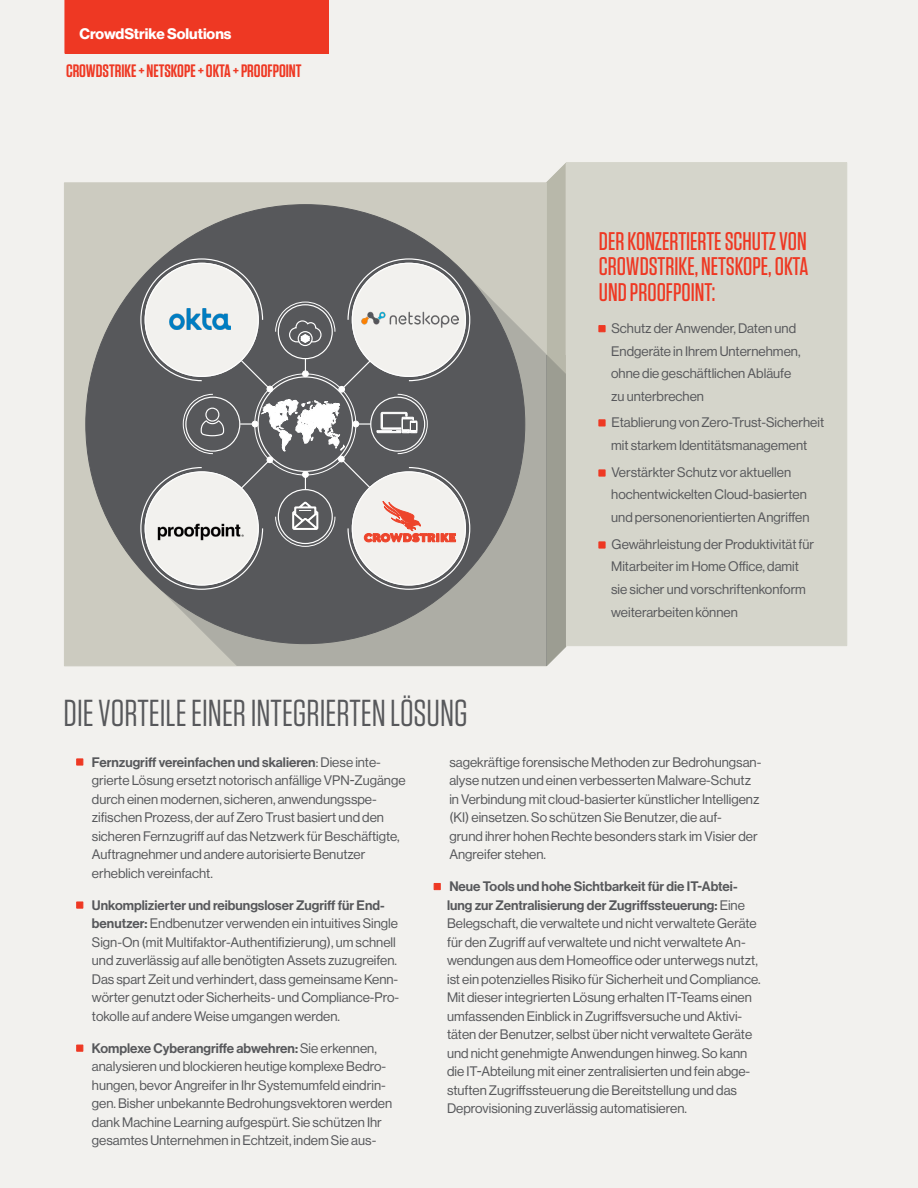
<style>
.page{position:relative;width:918px;height:1188px;background:#f2f1ee}
.page>*{position:absolute;margin:0;border:0;box-sizing:border-box;transform-origin:0 0}
.t1{font:37.5px "Tungsten";color:#57585b}
.t2{font:500 25.5px/25.7px "Tungsten";color:#ee3823;text-align:justify}
.t3{font:600 18px "Tungsten";color:#ee3823}
.t4{font:700 15px "Haas Grot Disp 75";color:#fff}
.t5{font:13.5px/18.5px "Haas Grot Disp 55 Roman";color:#57585b}
.t6{font:500 13.5px/18.5px "Haas Grot Disp 65";color:#57585b}
.s1{font-family:"Haas Grot Disp 55 Roman";font-weight:400}
.s2{font-family:"Haas Grot Disp 65";font-weight:500}
</style>
<div class="page">
<div style="left:64px;top:183px;width:482px;height:483px;background:#cccbc0"></div>
<svg style="left:158px;top:277px;width:388px;height:389px;background:#b2b2a9"></svg>
<div style="left:566px;top:163px;width:281px;height:483px;background:#d5d5cb"></div>
<div style="left:65px;top:0;width:263px;height:53px;background:#ee3823"></div>
<svg style="left:599px;top:326px;width:6px;height:6px"></svg>
<svg style="left:599px;top:420px;width:6px;height:6px"></svg>
<svg style="left:599px;top:470px;width:6px;height:6px"></svg>
<svg style="left:599px;top:542px;width:6px;height:6px"></svg>
<svg style="left:86px;top:205px;width:439px;height:439px;background:#8a8a87"></svg>
<svg style="left:140px;top:258px;width:331px;height:332px;background:#999899"></svg>
<svg style="left:546px;top:163px;width:20px;height:503px;background:#a9aa9e"></svg>
<svg style="left:77px;top:759px;width:6px;height:6px"></svg>
<svg style="left:77px;top:902px;width:6px;height:6px"></svg>
<svg style="left:77px;top:1045px;width:6px;height:6px"></svg>
<div style="left:434px;top:883px;width:6px;height:7px;background:#ee3823"></div>
<p class="t4" style="left:80px;top:25px;width:153px">CrowdStrike Solutions</p>
<h3 class="t3" style="left:66px;top:61px;width:237px">CROWDSTRIKE + NETSKOPE + OKTA + PROOFPOINT</h3>
<h2 class="t2" style="left:599px;top:228px;width:211px">DER KONZERTIERTE SCHUTZ VON CROWDSTRIKE, NETSKOPE, OKTA UND PROOFPOINT:</h2>
<p class="t5" style="left:611px;top:317px;width:191px;line-height:22.5px">Schutz der Anwender, Daten und<br>Endgeräte in Ihrem Unternehmen, ohne die geschäftlichen Abläufe zu unterbrechen</p>
<p class="t5" style="left:611px;top:412px;width:214px;line-height:22.5px">Etablierung von Zero-Trust-Sicherheit mit starkem Identitätsmanagement</p>
<p class="t5" style="left:611px;top:461px;width:200px;line-height:22.5px">Verstärkter Schutz vor aktuellen hochentwickelten Cloud-basierten und personenorientierten Angriffen</p>
<p class="t5" style="left:611px;top:533px;width:205px;line-height:22.5px">Gewährleistung der Produktivität für Mitarbeiter im Home Office, damit sie sicher und vorschriftenkonform weiterarbeiten können</p>
<h1 class="t1" style="left:64px;top:694px;width:406px">DIE VORTEILE EINER INTEGRIERTEN LÖSUNG</h1>
<p class="t6" style="left:92px;top:753px;width:290px">Fernzugriff vereinfachen und skalieren<span class="s1">: Diese inte-</span></p>
<p class="t5" style="left:92px;top:771px;width:315px">grierte Lösung ersetzt notorisch anfällige VPN-Zugänge durch einen modernen, sicheren, anwendungsspe&shy;zifischen Prozess, der auf Zero Trust basiert und den sicheren Fernzugriff auf das Netzwerk für Beschäftigte, Auftragnehmer und andere autorisierte Benutzer erheblich vereinfacht.</p>
<p class="t6" style="left:92px;top:896px;width:294px">Unkomplizierter und reibungsloser Zugriff für End-</p>
<p class="t5" style="left:92px;top:914px;width:309px"><span class="s2">benutzer:</span> Endbenutzer verwenden ein intuitives Single Sign-On (mit Multifaktor-Authentifizierung), um schnell und zuverlässig auf alle benötigten Assets zuzugreifen.<br>Das spart Zeit und verhindert, dass gemeinsame Kenn&shy;wörter genutzt oder Sicherheits- und Compliance-Pro&shy;tokolle auf andere Weise umgangen werden.</p>
<p class="t6" style="left:92px;top:1039px;width:286px">Komplexe Cyberangriffe abwehren: <span class="s1">Sie erkennen,</span></p>
<p class="t5" style="left:92px;top:1057px;width:302px">analysieren und blockieren heutige komplexe Bedro&shy;hungen, bevor Angreifer in Ihr Systemumfeld eindrin&shy;gen. Bisher unbekannte Bedrohungsvektoren werden dank Machine Learning aufgespürt. Sie schützen Ihr gesamtes Unternehmen in Echtzeit, indem Sie aus-</p>
<p class="t5" style="left:449px;top:753px;width:314px">sagekräftige forensische Methoden zur Bedrohungsan&shy;alyse nutzen und einen verbesserten Malware-Schutz in Verbindung mit cloud-basierter künstlicher Intelligenz (KI) einsetzen. So schützen Sie Benutzer, die auf-<br>grund ihrer hohen Rechte besonders stark im Visier der Angreifer stehen.</p>
<p class="t6" style="left:447px;top:877px;width:299px">Neue Tools und hohe Sichtbarkeit für die IT-Abtei&shy;lung zur Zentralisierung der Zugriffssteuerung: <span class="s1">Eine</span></p>
<p class="t5" style="left:447px;top:914px;width:315px">Belegschaft, die verwaltete und nicht verwaltete Geräte für den Zugriff auf verwaltete und nicht verwaltete An&shy;wendungen aus dem Homeoffice oder unterwegs nutzt, ist ein potenzielles Risiko für Sicherheit und Compliance.<br>Mit dieser integrierten Lösung erhalten IT-Teams einen umfassenden Einblick in Zugriffsversuche und Aktivi&shy;täten der Benutzer, selbst über nicht verwaltete Geräte und nicht genehmigte Anwendungen hinweg. So kann die IT-Abteilung mit einer zentralisierten und fein abge&shy;stuften Zugriffssteuerung die Bereitstellung und das Deprovisioning zuverlässig automatisieren.</p>
</div>
